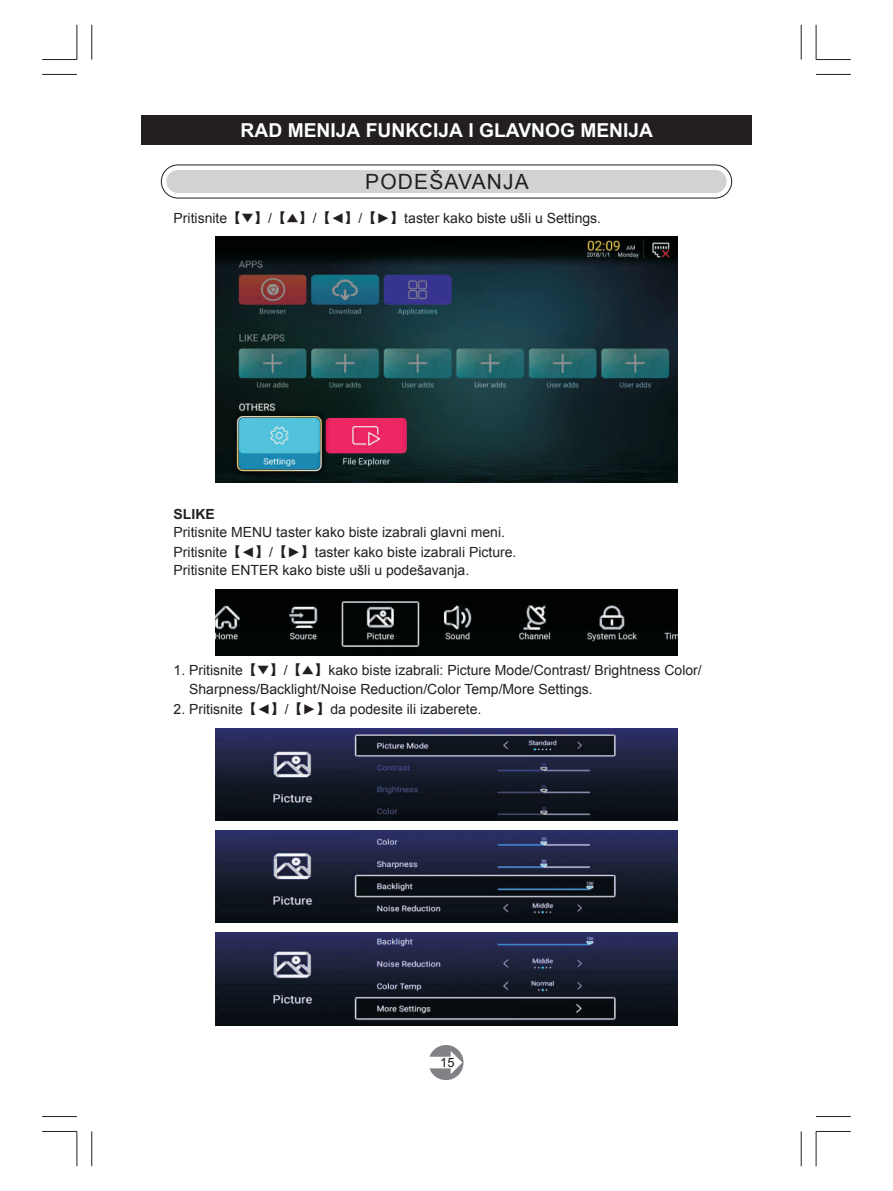
<style>
.page{position:relative;width:893px;height:1191px;background:#fff}
.page>*{position:absolute;margin:0;border:0;box-sizing:border-box;transform-origin:0 0}
.t1{font:21px "Arial";letter-spacing:.055em;color:#231f20}
.t2{font:700 19.25px "Arial";color:#fff}
.t3{font:14px/19.9px "Arial";color:#231f20}
.t4{font:700 14px "Arial";color:#231f20}
.t5{font:12.95px "Arial";color:#231f20}
.s1{font-family:"Arial Unicode MS"}
.s2{font-family:"Gulim"}
</style>
<div class="page">
<svg style="left:429px;top:1045px;width:34px;height:35px"></svg>
<hr style="left:42px;top:59px;width:35px;height:1px;background:#231f20">
<hr style="left:76px;top:25px;width:1px;height:35px;background:#231f20">
<hr style="left:91px;top:25px;width:1px;height:35px;background:#231f20">
<hr style="left:42px;top:74px;width:35px;height:1px;background:#231f20">
<hr style="left:816px;top:25px;width:1px;height:35px;background:#231f20">
<hr style="left:816px;top:59px;width:35px;height:1px;background:#231f20">
<hr style="left:801px;top:25px;width:1px;height:35px;background:#231f20">
<hr style="left:816px;top:74px;width:35px;height:1px;background:#231f20">
<hr style="left:42px;top:1131px;width:35px;height:1px;background:#231f20">
<hr style="left:76px;top:1131px;width:1px;height:35px;background:#231f20">
<hr style="left:42px;top:1116px;width:35px;height:1px;background:#231f20">
<hr style="left:91px;top:1131px;width:1px;height:35px;background:#231f20">
<hr style="left:816px;top:1131px;width:35px;height:1px;background:#231f20">
<hr style="left:816px;top:1131px;width:1px;height:35px;background:#231f20">
<hr style="left:801px;top:1131px;width:1px;height:35px;background:#231f20">
<hr style="left:816px;top:1116px;width:35px;height:1px;background:#231f20">
<div style="left:141px;top:115px;width:611px;height:30px;background:#231f20"></div>
<div style="left:166px;top:170px;width:561px;height:23px;background:#d1d2d4;border-radius:12px"></div>
<div style="left:161px;top:165px;width:571px;height:33px;border:1px solid #231f20;border-radius:17px"></div>
<img style="left:216px;top:237px;width:461px;height:245px">
<img style="left:216px;top:589px;width:461px;height:66px">
<img style="left:216px;top:728px;width:461px;height:92px">
<img style="left:216px;top:830px;width:461px;height:92px">
<img style="left:216px;top:932px;width:461px;height:93px">
<h2 class="t2" style="left:241px;top:123px;width:414px">RAD MENIJA FUNKCIJA I GLAVNOG MENIJA</h2>
<h1 class="t1" style="left:365px;top:168px;width:165px">PODEŠAVANJA</h1>
<p class="t3" style="left:174px;top:208px;width:429px">Pritisnite<span class="s1">【</span><span class="s2">▼</span><span class="s1">】</span>/<span class="s1">【</span><span class="s2">▲</span><span class="s1">】</span>/<span class="s1">【</span>◄<span class="s1">】</span>/<span class="s1">【</span>►<span class="s1">】</span>taster kako biste ušli u Settings.</p>
<p class="t4" style="left:174px;top:509px;width:43px">SLIKE</p>
<p class="t3" style="left:174px;top:522px;width:344px">Pritisnite MENU taster kako biste izabrali glavni meni.<br>Pritisnite<span class="s1">【</span>◄<span class="s1">】</span>/<span class="s1">【</span>►<span class="s1">】</span>taster kako biste izabrali Picture.</p>
<p class="t3" style="left:174px;top:560px;width:297px">Pritisnite ENTER kako biste ušli u podešavanja.</p>
<p class="t3" style="left:189px;top:661px;width:514px;line-height:18.2px;text-indent:-16px">1. Pritisnite<span class="s1">【</span><span class="s2">▼</span><span class="s1">】</span>/<span class="s1">【</span><span class="s2">▲</span><span class="s1">】</span>kako biste izabrali: Picture Mode/Contrast/ Brightness Color/<br>Sharpness/Backlight/Noise Reduction/Color Temp/More Settings.</p>
<p class="t3" style="left:174px;top:699px;width:309px">2. Pritisnite<span class="s1">【</span>◄<span class="s1">】</span>/<span class="s1">【</span>►<span class="s1">】</span>da podesite ili izaberete.</p>
<p class="t5" style="left:440px;top:1054px;width:16px">15</p>
</div>
